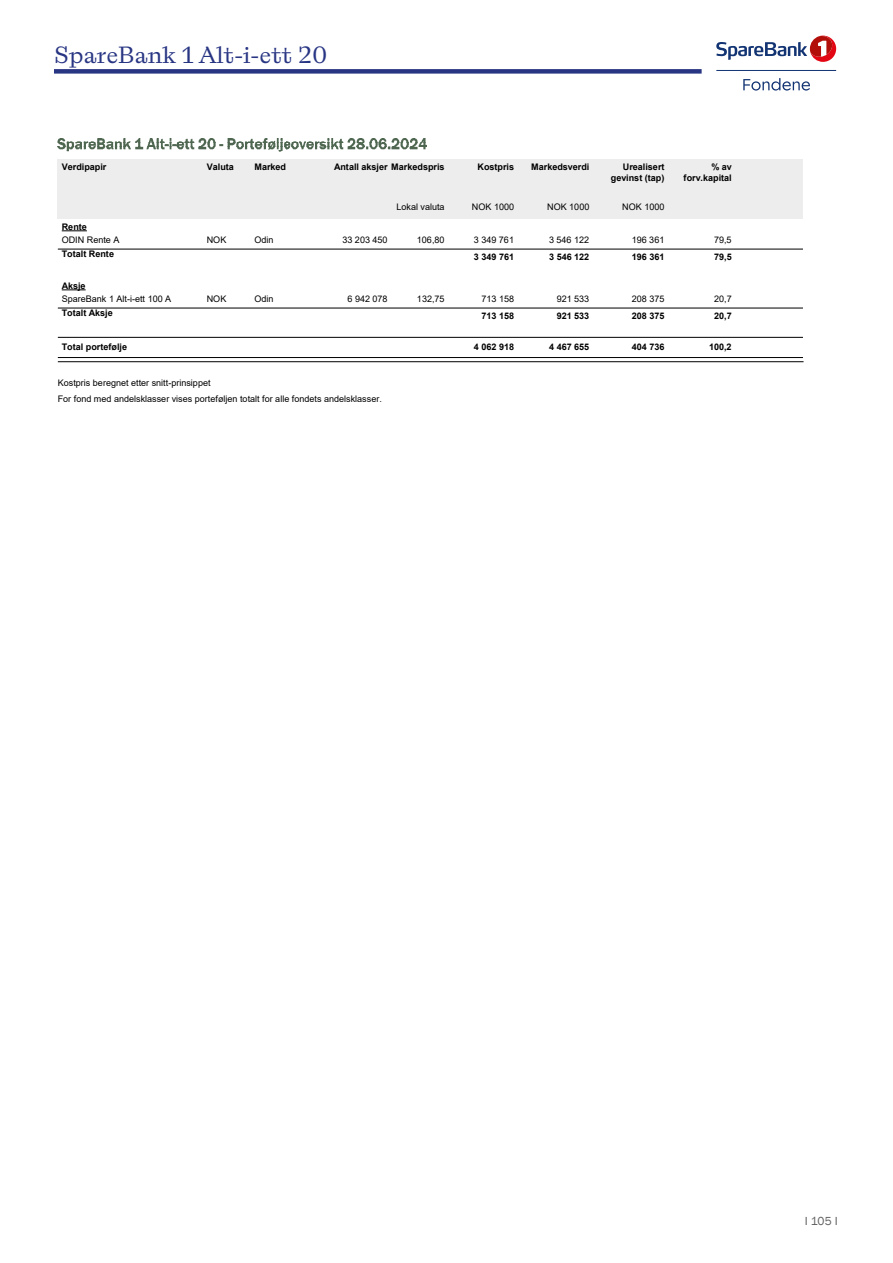
<style>
.page{position:relative;width:893px;height:1263px;background:#fff}
.page>*{position:absolute;margin:0;border:0;box-sizing:border-box;transform-origin:0 0}
.t1{font:24px "ABC Laica";color:#283583}
.t2{font:12px "Franklin Gothic";color:#5f5e5e}
.t3{font:9px/15.9px "Arial";color:#000}
.t4{font:700 9px/11.1px "Arial";color:#000;text-align:right}
</style>
<div class="page">
<svg style="left:716px;top:35px;width:120px;height:27px"></svg>
<hr style="left:716px;top:70px;width:120px;height:1px;background:#133473">
<svg style="left:743px;top:78px;width:67px;height:13px"></svg>
<div style="left:54px;top:69px;width:648px;height:5px;background:#283583"></div>
<img style="left:58px;top:138px;width:368px;height:14px">
<div style="left:58px;top:160px;width:745px;height:59px;background:#ededed"></div>
<svg style="left:62px;top:230px;width:25px;height:1px"></svg>
<hr style="left:58px;top:249px;width:745px;height:1px;background:#000">
<svg style="left:62px;top:289px;width:24px;height:1px"></svg>
<hr style="left:58px;top:308px;width:745px;height:1px;background:#000">
<hr style="left:58px;top:337px;width:745px;height:1px;background:#000">
<hr style="left:58px;top:357px;width:745px;height:1px;background:#000">
<hr style="left:58px;top:361px;width:746px;height:1px;background:#000">
<h1 class="t1" style="left:54px;top:39px;width:275px">SpareBank 1 Alt-i-ett 20</h1>
<p class="t4" style="left:62px;top:162px;width:46px">Verdipapir</p>
<p class="t4" style="left:207px;top:162px;width:29px">Valuta</p>
<p class="t4" style="left:254px;top:162px;width:33px">Marked</p>
<p class="t4" style="left:334px;top:162px;width:112px">Antall aksjer Markedspris</p>
<p class="t4" style="left:477px;top:162px;width:38px">Kostpris</p>
<p class="t4" style="left:531px;top:162px;width:60px">Markedsverdi</p>
<p class="t4" style="left:611px;top:162px;width:55px">Urealisert gevinst (tap)</p>
<p class="t4" style="left:684px;top:162px;width:50px">% av forv.kapital</p>
<p class="t3" style="left:396px;top:198px;width:50px">Lokal valuta</p>
<p class="t3" style="left:472px;top:198px;width:44px">NOK 1000</p>
<p class="t3" style="left:547px;top:198px;width:44px">NOK 1000</p>
<p class="t3" style="left:622px;top:198px;width:44px">NOK 1000</p>
<p class="t4" style="left:62px;top:221px;width:27px">Rente</p>
<p class="t3" style="left:62px;top:232px;width:59px">ODIN Rente A</p>
<p class="t3" style="left:207px;top:232px;width:21px">NOK</p>
<p class="t3" style="left:254px;top:232px;width:21px">Odin</p>
<p class="t3" style="left:342px;top:232px;width:47px">33 203 450</p>
<p class="t3" style="left:417px;top:232px;width:29px">106,80</p>
<p class="t3" style="left:474px;top:232px;width:42px">3 349 761</p>
<p class="t3" style="left:549px;top:232px;width:42px">3 546 122</p>
<p class="t3" style="left:632px;top:232px;width:34px">196 361</p>
<p class="t3" style="left:714px;top:232px;width:19px">79,5</p>
<p class="t4" style="left:62px;top:249px;width:54px">Totalt Rente</p>
<p class="t4" style="left:474px;top:251px;width:42px">3 349 761</p>
<p class="t4" style="left:549px;top:251px;width:42px">3 546 122</p>
<p class="t4" style="left:632px;top:251px;width:34px">196 361</p>
<p class="t4" style="left:714px;top:251px;width:19px">79,5</p>
<p class="t4" style="left:62px;top:280px;width:25px">Aksje</p>
<p class="t3" style="left:62px;top:291px;width:111px">SpareBank 1 Alt-i-ett 100 A</p>
<p class="t3" style="left:207px;top:291px;width:21px">NOK</p>
<p class="t3" style="left:254px;top:291px;width:21px">Odin</p>
<p class="t3" style="left:347px;top:291px;width:42px">6 942 078</p>
<p class="t3" style="left:417px;top:291px;width:29px">132,75</p>
<p class="t3" style="left:481px;top:291px;width:34px">713 158</p>
<p class="t3" style="left:557px;top:291px;width:34px">921 533</p>
<p class="t3" style="left:632px;top:291px;width:34px">208 375</p>
<p class="t3" style="left:714px;top:291px;width:19px">20,7</p>
<p class="t4" style="left:62px;top:308px;width:53px">Totalt Aksje</p>
<p class="t4" style="left:481px;top:310px;width:34px">713 158</p>
<p class="t4" style="left:557px;top:310px;width:34px">921 533</p>
<p class="t4" style="left:632px;top:310px;width:34px">208 375</p>
<p class="t4" style="left:714px;top:310px;width:19px">20,7</p>
<p class="t4" style="left:62px;top:342px;width:67px">Total portefølje</p>
<p class="t4" style="left:474px;top:342px;width:42px">4 062 918</p>
<p class="t4" style="left:549px;top:342px;width:42px">4 467 655</p>
<p class="t4" style="left:632px;top:342px;width:34px">404 736</p>
<p class="t4" style="left:709px;top:342px;width:24px">100,2</p>
<p class="t3" style="left:58px;top:374px;width:326px">Kostpris beregnet etter snitt-prinsippet<br>For fond med andelsklasser vises porteføljen totalt for alle fondets andelsklasser.</p>
<h2 class="t2" style="left:805px;top:1213px;width:34px">I 105 I</h2>
</div>
